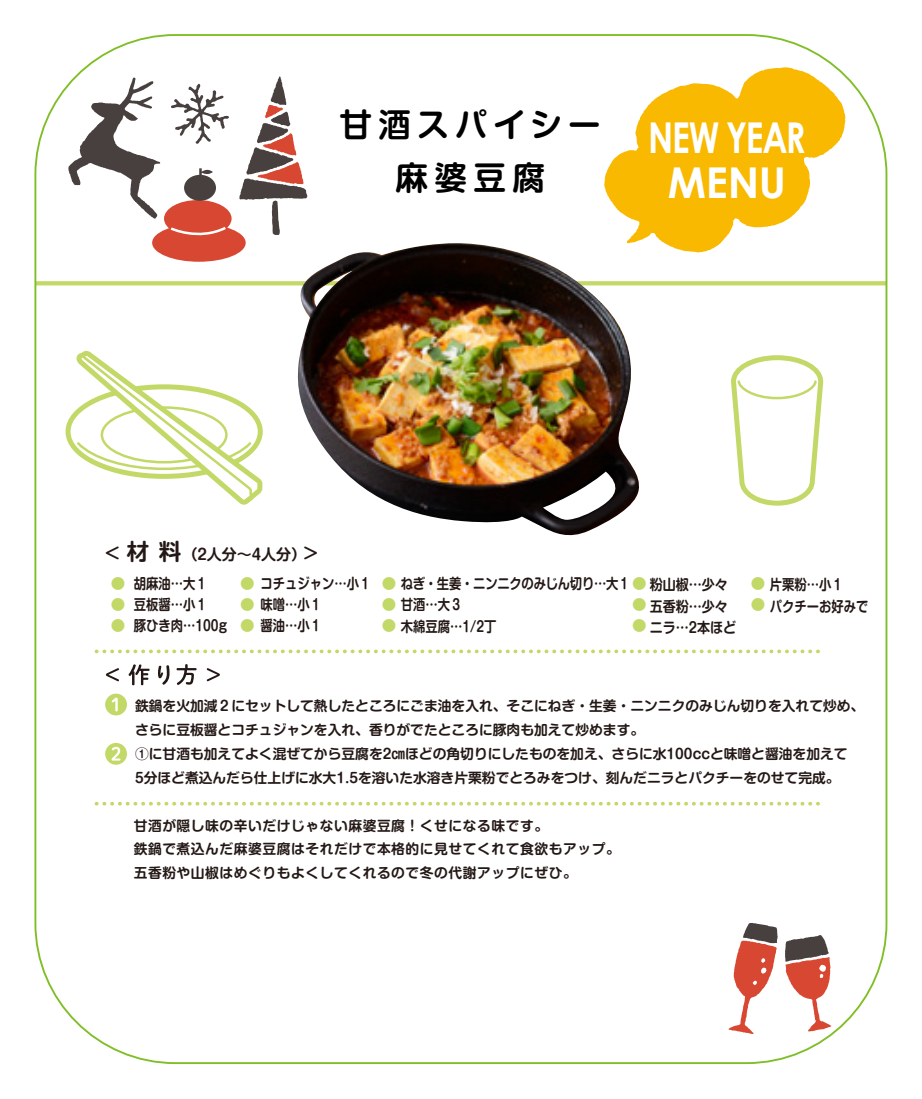
<style>
.page{position:relative;width:922px;height:1099px;background:#fff}
.page>*{position:absolute;margin:0;border:0;box-sizing:border-box;transform-origin:0 0}
.t1{font:700 42.5px/45.2px "Century Gothic";letter-spacing:-.03em;color:#fff;text-align:center;scale:.8 1}
.t2{font:700 32.5px/53.2px "Shin M Go Pr 6 De";letter-spacing:.19em;color:#000;text-align:center}
.t3{font:700 15px "Shin M Go Pr 6 De";color:#231815}
.t4{font:700 14.5px/21.2px "Shin M Go Pr 6 De";color:#231815;scale:.85 1}
.t5{font:700 14.5px "Shin M Go Pr 6 De";letter-spacing:-.02em;color:#231815;scale:.85 1}
.t6{font:700 14.5px/21.2px "Shin M Go Pr 6 De";color:#231815;scale:.9 1}
.t7{font:700 14.5px/21.2px "Shin M Go Pr 6 De";color:#c2d968}
.t8{font:700 13.75px/23.8px "Shin M Go Pr 6 De";color:#231815}
.t9{font:700 13.75px/23.5px "Shin M Go Pr 6 De";letter-spacing:.04em;color:#231815}
.s1{font-size:17.5px}
.s2{font-size:22.5px}
.s3{color:#c2d968}
</style>
<div class="page">
<svg style="left:731px;top:355px;width:92px;height:150px"></svg>
<svg style="left:37px;top:281px;width:847px;height:4px;background:#c4da6f"></svg>
<svg style="left:65px;top:351px;width:198px;height:153px"></svg>
<img style="left:283px;top:243px;width:358px;height:293px">
<svg style="left:604px;top:67px;width:241px;height:185px;fill:#f9b900"></svg>
<svg style="left:728px;top:923px;width:49px;height:111px"></svg>
<svg style="left:785px;top:935px;width:46px;height:96px"></svg>
<svg style="left:171px;top:84px;width:58px;height:60px"></svg>
<svg style="left:239px;top:76px;width:69px;height:159px"></svg>
<svg style="left:68px;top:77px;width:92px;height:142px"></svg>
<div style="left:152px;top:224px;width:94px;height:38px;background:#d84731;border-radius:50%"></div>
<div style="left:164px;top:200px;width:67px;height:37px;background:#d84731;border-radius:50%"></div>
<div style="left:184px;top:175px;width:32px;height:26px;background:#48403e;border-radius:50%"></div>
<svg style="left:199px;top:168px;width:14px;height:8px"></svg>
<svg style="left:170px;top:226px;width:58px;height:10px"></svg>
<svg style="left:96px;top:649px;width:724px;height:4px"></svg>
<svg style="left:96px;top:801px;width:724px;height:4px"></svg>
<svg style="left:105px;top:693px;width:22px;height:22px"></svg>
<svg style="left:105px;top:743px;width:22px;height:21px"></svg>
<svg style="left:106px;top:668px;width:13px;height:13px"></svg>
<svg style="left:129px;top:664px;width:21px;height:21px"></svg>
<svg style="left:158px;top:665px;width:11px;height:19px"></svg>
<svg style="left:176px;top:664px;width:20px;height:21px"></svg>
<svg style="left:207px;top:668px;width:13px;height:13px"></svg>
<h2 class="t2" style="left:339px;top:96px;width:263px">甘酒スパイシー麻婆豆腐</h2>
<h1 class="t1" style="left:648px;top:113px;width:198px">NEW YEAR<br>MENU</h1>
<p class="t3" style="left:104px;top:541px;width:217px"><span class="s1">＜</span><span class="s2">材料</span>（2人分～4人分）<span class="s1">＞</span></p>
<p class="t7" style="left:111px;top:572px;width:16px;text-align:justify">● ● ●</p>
<p class="t4" style="left:134px;top:572px;width:111px">胡麻油…大１<br>豆板醤…小１<br>豚ひき肉…100g</p>
<p class="t4" style="left:240px;top:572px;width:156px"><span class="s3">●</span> コチュジャン…小１</p>
<p class="t4" style="left:240px;top:593px;width:98px"><span class="s3">●</span> 味噌…小１</p>
<p class="t4" style="left:240px;top:614px;width:98px"><span class="s3">●</span> 醤油…小１</p>
<p class="t5" style="left:382px;top:571px;width:408px"><span class="s3">●</span> ねぎ・生姜・ニンニクのみじん切り…大１<span class="s3">●</span> 粉山椒…少々</p>
<p class="t4" style="left:382px;top:593px;width:96px"><span class="s3">●</span> 甘酒…大３</p>
<p class="t4" style="left:382px;top:615px;width:136px"><span class="s3">●</span> 木綿豆腐…1/2丁</p>
<p class="t7" style="left:632px;top:593px;width:16px">● ●</p>
<p class="t6" style="left:649px;top:595px;width:98px">五香粉…少々ニラ…2本ほど</p>
<p class="t7" style="left:750px;top:572px;width:16px">● ●</p>
<p class="t4" style="left:769px;top:573px;width:118px">片栗粉…小１<br>パクチーお好みで</p>
<p class="t8" style="left:135px;top:693px;width:730px">鉄鍋を火加減２にセットして熱したところにごま油を入れ、そこにねぎ・生姜・ニンニクのみじん切りを入れて炒め、さらに豆板醤とコチュジャンを入れ、香りがでたところに豚肉も加えて炒めます。<br>①に甘酒も加えてよく混ぜてから豆腐を2㎝ほどの角切りにしたものを加え、さらに水100ccと味噌と醤油を加えて<br>5分ほど煮込んだら仕上げに水大1.5を溶いた水溶き片栗粉でとろみをつけ、刻んだニラとパクチーをのせて完成。</p>
<p class="t9" style="left:134px;top:813px;width:487px">甘酒が隠し味の辛いだけじゃない麻婆豆腐！くせになる味です。<br>鉄鍋で煮込んだ麻婆豆腐はそれだけで本格的に見せてくれて食欲もアップ。五香粉や山椒はめぐりもよくしてくれるので冬の代謝アップにぜひ。</p>
</div>
